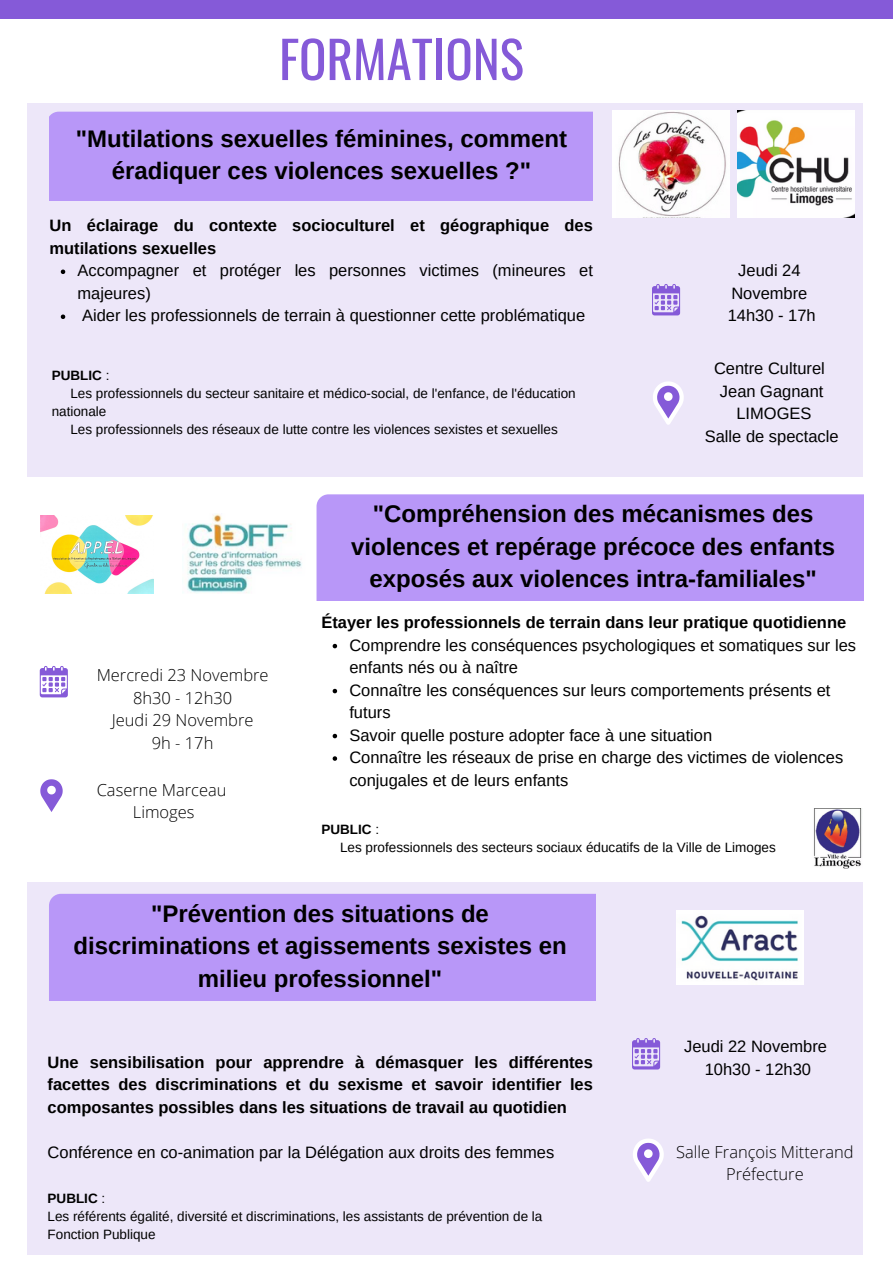
<style>
.page{position:relative;width:893px;height:1264px;background:#fff}
.page>*{position:absolute;margin:0;border:0;box-sizing:border-box;transform-origin:0 0}
.t1{font:51px "Oswald";color:#855ad8}
.t2{font:700 24px/32.5px "Arimo";color:#000;text-align:center}
.t3{font:16.5px/22.5px "Arimo";color:#000}
.t4{font:700 16.5px/22.5px "Arimo";color:#000}
.t5{font:300 16.5px "Open Sans";color:#000}
.t6{font:13.5px/18px "Arimo";color:#000}
.t7{font:700 13.5px "Arimo";color:#000}
.s1{font-weight:400}
</style>
<div class="page">
<div style="left:27px;top:104px;width:835px;height:373px;background:#ede7f9"></div>
<div style="left:0;top:0;width:892px;height:19px;background:#855ad8"></div>
<div style="left:27px;top:882px;width:835px;height:372px;background:#ede7f9"></div>
<img style="left:613px;top:111px;width:116px;height:106px">
<div style="left:49px;top:112px;width:543px;height:88px;background:#b897f8"></div>
<svg style="left:653px;top:381px;width:30px;height:44px"></svg>
<svg style="left:652px;top:284px;width:28px;height:31px"></svg>
<div style="left:316px;top:494px;width:547px;height:107px;background:#b897f8"></div>
<img style="left:185px;top:514px;width:117px;height:79px">
<img style="left:40px;top:515px;width:114px;height:79px">
<svg style="left:40px;top:666px;width:28px;height:31px"></svg>
<svg style="left:40px;top:779px;width:23px;height:33px"></svg>
<img style="left:737px;top:111px;width:117px;height:106px">
<img style="left:814px;top:808px;width:48px;height:60px">
<div style="left:49px;top:893px;width:546px;height:107px;background:#b897f8"></div>
<img style="left:676px;top:910px;width:127px;height:74px">
<svg style="left:632px;top:1038px;width:28px;height:31px"></svg>
<svg style="left:633px;top:1138px;width:30px;height:43px"></svg>
<svg style="left:61px;top:269px;width:4px;height:5px"></svg>
<svg style="left:61px;top:314px;width:4px;height:5px"></svg>
<svg style="left:332px;top:644px;width:5px;height:4px"></svg>
<svg style="left:332px;top:688px;width:5px;height:5px"></svg>
<svg style="left:332px;top:733px;width:5px;height:5px"></svg>
<svg style="left:332px;top:756px;width:5px;height:4px"></svg>
<p class="t1" style="left:279px;top:19px;width:246px">FORMATIONS</p>
<p class="t2" style="left:76px;top:122px;width:492px">"Mutilations sexuelles féminines, comment éradiquer ces violences sexuelles ?"</p>
<p class="t4" style="left:49px;top:214px;width:545px">Un éclairage du contexte socioculturel et géographique des mutilations sexuelles</p>
<p class="t3" style="left:78px;top:259px;width:517px">Accompagner et protéger les personnes victimes (mineures et majeures)</p>
<p class="t3" style="left:82px;top:304px;width:504px">Aider les professionnels de terrain à questionner cette problématique</p>
<p class="t7" style="left:52px;top:367px;width:59px">PUBLIC <span class="s1">:</span></p>
<p class="t6" style="left:52px;top:384px;width:525px;text-indent:19px">Les professionnels du secteur sanitaire et médico-social, de l'enfance, de l'éducation nationale</p>
<p class="t6" style="left:70px;top:420px;width:489px">Les professionnels des réseaux de lutte contre les violences sexistes et sexuelles</p>
<p class="t3" style="left:738px;top:259px;width:64px">Jeudi 24</p>
<p class="t3" style="left:731px;top:281px;width:77px">Novembre</p>
<p class="t3" style="left:727px;top:304px;width:89px">14h30 - 17h</p>
<p class="t3" style="left:714px;top:357px;width:112px">Centre Culturel</p>
<p class="t3" style="left:719px;top:380px;width:105px">Jean Gagnant</p>
<p class="t3" style="left:736px;top:402px;width:77px">LIMOGES</p>
<p class="t3" style="left:704px;top:425px;width:135px">Salle de spectacle</p>
<p class="t2" style="left:351px;top:497px;width:485px">"Compréhension des mécanismes des violences et repérage précoce des enfants exposés aux violences intra-familiales"</p>
<p class="t5" style="left:97px;top:663px;width:173px">Mercredi 23 Novembre</p>
<p class="t5" style="left:133px;top:686px;width:101px">8h30 - 12h30</p>
<p class="t5" style="left:112px;top:708px;width:143px">Jeudi 29 Novembre</p>
<p class="t5" style="left:152px;top:731px;width:63px">9h - 17h</p>
<p class="t5" style="left:97px;top:778px;width:131px">Caserne Marceau</p>
<p class="t5" style="left:133px;top:800px;width:63px">Limoges</p>
<p class="t4" style="left:321px;top:611px;width:526px">Étayer les professionnels de terrain dans leur pratique quotidienne</p>
<p class="t3" style="left:349px;top:633px;width:508px">Comprendre les conséquences psychologiques et somatiques sur les enfants nés ou à naître</p>
<p class="t3" style="left:349px;top:678px;width:482px">Connaître les conséquences sur leurs comportements présents et futurs</p>
<p class="t3" style="left:349px;top:723px;width:364px">Savoir quelle posture adopter face à une situation</p>
<p class="t3" style="left:349px;top:746px;width:495px">Connaître les réseaux de prise en charge des victimes de violences conjugales et de leurs enfants</p>
<p class="t7" style="left:321px;top:822px;width:59px">PUBLIC <span class="s1">:</span></p>
<p class="t6" style="left:340px;top:838px;width:437px">Les professionnels des secteurs sociaux éducatifs de la Ville de Limoges</p>
<p class="t2" style="left:73px;top:897px;width:494px">"Prévention des situations de discriminations et agissements sexistes en milieu professionnel"</p>
<p class="t4" style="left:48px;top:1050px;width:547px;text-align:justify">Une sensibilisation pour apprendre à démasquer les différentes facettes des discriminations et du sexisme et savoir identifier les composantes possibles dans les situations de travail au quotidien</p>
<p class="t3" style="left:48px;top:1140px;width:508px">Conférence en co-animation par la Délégation aux droits des femmes</p>
<p class="t7" style="left:48px;top:1190px;width:59px">PUBLIC <span class="s1">:</span></p>
<p class="t6" style="left:48px;top:1207px;width:496px">Les référents égalité, diversité et discriminations, les assistants de prévention de la<br>Fonction Publique</p>
<p class="t3" style="left:684px;top:1035px;width:144px">Jeudi 22 Novembre</p>
<p class="t3" style="left:704px;top:1057px;width:108px">10h30 - 12h30</p>
<p class="t5" style="left:676px;top:1140px;width:179px">Salle François Mitterand</p>
<p class="t5" style="left:726px;top:1162px;width:79px">Préfecture</p>
</div>
